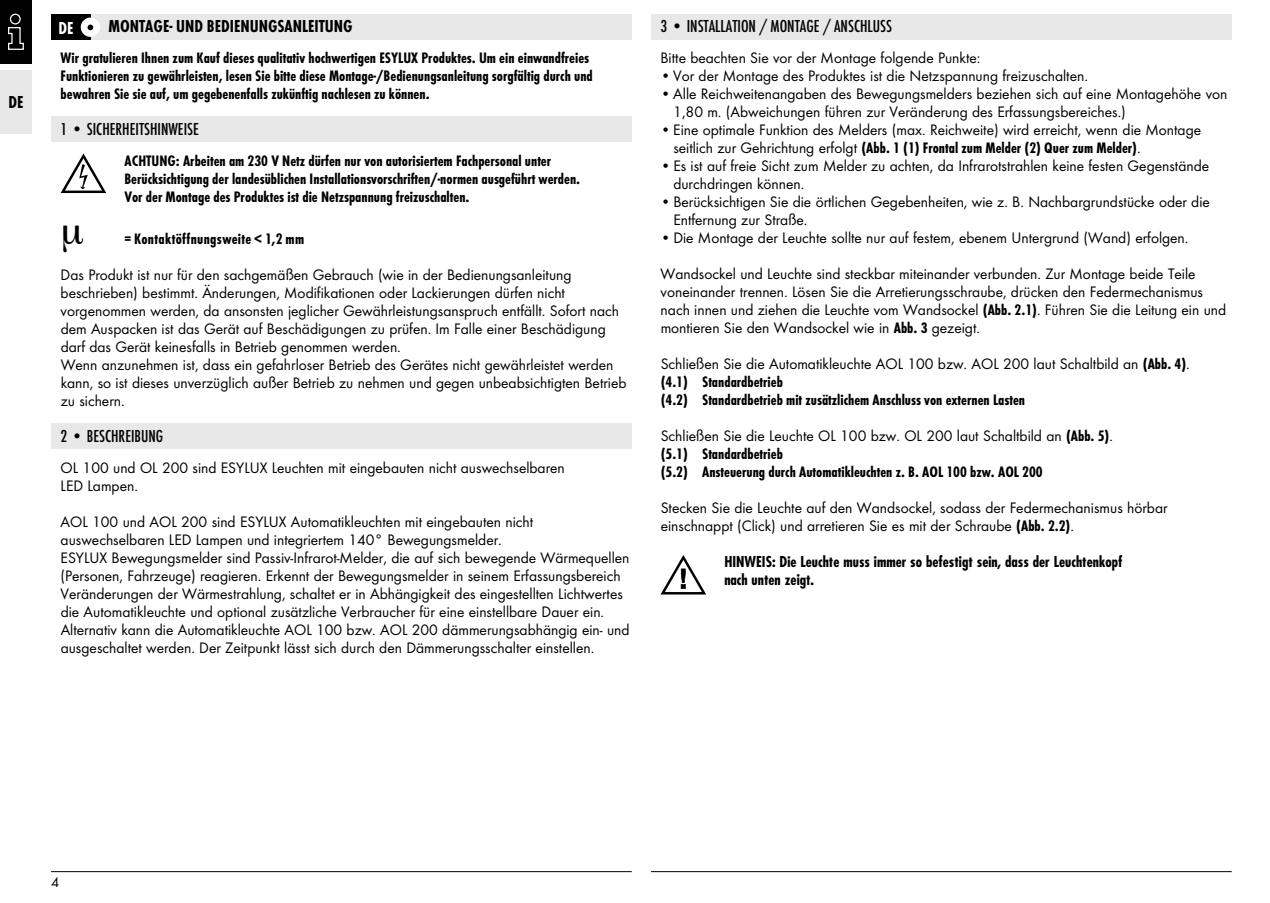
<style>
.page{position:relative;width:1270px;height:903px;background:#fff}
.page>*{position:absolute;margin:0;border:0;box-sizing:border-box;transform-origin:0 0}
.t1{font:500 18px "Futura Con";color:#000}
.t2{font:700 18px "Futura Con";color:#000}
.t3{font:700 18px "Futura Con";color:#fff}
.t4{font:15.75px/18px "Futura Boo";color:#000}
.t5{font:700 15.75px/18px "Futura Con";color:#000}
.t6{font:700 15.75px "Futura Con";letter-spacing:.02em;color:#000}
.t7{font:700 condensed 14.62px/18px "Futura Std";color:#000}
.t8{font:14.62px "Futura Boo";color:#000}
.s1{font-family:"Futura Boo";font-weight:400}
.s2{font-family:"Futura Con";font-weight:700}
</style>
<div class="page">
<hr style="left:651px;top:871px;width:580px;height:1px;background:#000">
<hr style="left:51px;top:871px;width:580px;height:1px;background:#000">
<div style="left:0;top:70px;width:32px;height:63px;background:#e8e8e8"></div>
<div style="left:651px;top:14px;width:580px;height:26px;background:#e8e8e8"></div>
<svg style="left:661px;top:555px;width:45px;height:39px"></svg>
<div style="left:51px;top:14px;width:580px;height:26px;background:#e8e8e8"></div>
<div style="left:51px;top:14px;width:39px;height:26px;background:#000"></div>
<div style="left:81px;top:18px;width:19px;height:19px;background:#fff;border-radius:50%"></div>
<svg style="left:87px;top:25px;width:6px;height:5px"></svg>
<div style="left:51px;top:116px;width:580px;height:26px;background:#e8e8e8"></div>
<div style="left:51px;top:423px;width:580px;height:25px;background:#e8e8e8"></div>
<svg style="left:61px;top:153px;width:45px;height:40px"></svg>
<div style="left:0;top:0;width:32px;height:64px;background:#000"></div>
<svg style="left:8px;top:13px;width:16px;height:37px"></svg>
<p class="t2" style="left:8px;top:94px;width:17px">DE</p>
<p class="t3" style="left:58px;top:19px;width:17px">DE</p>
<p class="t2" style="left:108px;top:16px;width:246px">MONTAGE- UND BEDIENUNGSANLEITUNG</p>
<p class="t5" style="left:61px;top:49px;width:533px">Wir gratulieren Ihnen zum Kauf dieses qualitativ hochwertigen ESYLUX Produktes. Um ein einwandfreies<br>Funktionieren zu gewährleisten, lesen Sie bitte diese Montage-/Bedienungsanleitung sorgfältig durch und bewahren Sie sie auf, um gegebenenfalls zukünftig nachlesen zu können.</p>
<p class="t1" style="left:61px;top:119px;width:140px">1 • SICHERHEITSHINWEISE</p>
<p class="t5" style="left:124px;top:152px;width:457px">ACHTUNG: Arbeiten am 230 V Netz dürfen nur von autorisiertem Fachpersonal unter<br>Berücksichtigung der landesüblichen Installationsvorschriften/-normen ausgeführt werden.<br>Vor der Montage des Produktes ist die Netzspannung freizuschalten.</p>
<p class="t6" style="left:124px;top:230px;width:181px">= Kontaktöffnungsweite &lt; 1,2 mm</p>
<p class="t4" style="left:61px;top:266px;width:567px">Das Produkt ist nur für den sachgemäßen Gebrauch (wie in der Bedienungsanleitung beschrieben) bestimmt. Änderungen, Modifikationen oder Lackierungen dürfen nicht vorgenommen werden, da ansonsten jeglicher Gewährleistungsanspruch entfällt. Sofort nach dem Auspacken ist das Gerät auf Beschädigungen zu prüfen. Im Falle einer Beschädigung darf das Gerät keinesfalls in Betrieb genommen werden.<br>Wenn anzunehmen ist, dass ein gefahrloser Betrieb des Gerätes nicht gewährleistet werden kann, so ist dieses unverzüglich außer Betrieb zu nehmen und gegen unbeabsichtigten Betrieb zu sichern.</p>
<p class="t1" style="left:61px;top:426px;width:104px">2 • BESCHREIBUNG</p>
<p class="t4" style="left:61px;top:459px;width:505px">OL 100 und OL 200 sind ESYLUX Leuchten mit eingebauten nicht auswechselbaren<br>LED Lampen.</p>
<p class="t4" style="left:61px;top:513px;width:570px">AOL 100 und AOL 200 sind ESYLUX Automatikleuchten mit eingebauten nicht auswechselbaren LED Lampen und integriertem 140° Bewegungsmelder.<br>ESYLUX Bewegungsmelder sind Passiv-Infrarot-Melder, die auf sich bewegende Wärmequellen (Personen, Fahrzeuge) reagieren. Erkennt der Bewegungsmelder in seinem Erfassungsbereich Veränderungen der Wärmestrahlung, schaltet er in Abhängigkeit des eingestellten Lichtwertes die Automatikleuchte und optional zusätzliche Verbraucher für eine einstellbare Dauer ein.<br>Alternativ kann die Automatikleuchte AOL 100 bzw. AOL 200 dämmerungsabhängig ein- und ausgeschaltet werden. Der Zeitpunkt lässt sich durch den Dämmerungsschalter einstellen.</p>
<p class="t1" style="left:660px;top:16px;width:233px">3 • INSTALLATION / MONTAGE / ANSCHLUSS</p>
<p class="t4" style="left:660px;top:50px;width:321px">Bitte beachten Sie vor der Montage folgende Punkte:</p>
<p class="t4" style="left:660px;top:67px;width:429px">• Vor der Montage des Produktes ist die Netzspannung freizuschalten.</p>
<p class="t4" style="left:673px;top:85px;width:555px;text-indent:-13px">• Alle Reichweitenangaben des Bewegungsmelders beziehen sich auf eine Montagehöhe von<br>1,80 m. (Abweichungen führen zur Veränderung des Erfassungsbereiches.)</p>
<p class="t4" style="left:660px;top:121px;width:542px">• Eine optimale Funktion des Melders (max. Reichweite) wird erreicht, wenn die Montage</p>
<p class="t5" style="left:673px;top:139px;width:469px"><span class="s1">seitlich zur Gehrichtung erfolgt</span> (Abb. 1 (1) Frontal zum Melder (2) Quer zum Melder)<span class="s1">.</span></p>
<p class="t4" style="left:673px;top:157px;width:537px;text-indent:-13px">• Es ist auf freie Sicht zum Melder zu achten, da Infrarotstrahlen keine festen Gegenstände durchdringen können.</p>
<p class="t4" style="left:673px;top:193px;width:538px;text-indent:-13px">• Berücksichtigen Sie die örtlichen Gegebenheiten, wie z. B. Nachbargrundstücke oder die<br>Entfernung zur Straße.</p>
<p class="t4" style="left:660px;top:229px;width:529px">• Die Montage der Leuchte sollte nur auf festem, ebenem Untergrund (Wand) erfolgen.</p>
<p class="t4" style="left:660px;top:265px;width:567px">Wandsockel und Leuchte sind steckbar miteinander verbunden. Zur Montage beide Teile voneinander trennen. Lösen Sie die Arretierungsschraube, drücken den Federmechanismus nach innen und ziehen die Leuchte vom Wandsockel <span class="s2">(Abb. 2.1)</span>. Führen Sie die Leitung ein und montieren Sie den Wandsockel wie in <span class="s2">Abb. 3</span> gezeigt.</p>
<p class="t4" style="left:660px;top:355px;width:530px">Schließen Sie die Automatikleuchte AOL 100 bzw. AOL 200 laut Schaltbild an <span class="s2">(Abb. 4)</span>.</p>
<p class="t5" style="left:660px;top:373px;width:366px">(4.1) Standardbetrieb<br>(4.2) Standardbetrieb mit zusätzlichem Anschluss von externen Lasten</p>
<p class="t4" style="left:660px;top:427px;width:454px">Schließen Sie die Leuchte OL 100 bzw. OL 200 laut Schaltbild an <span class="s2">(Abb. 5)</span>.</p>
<p class="t5" style="left:660px;top:445px;width:383px">(5.1) Standardbetrieb<br>(5.2) Ansteuerung durch Automatikleuchten z. B. AOL 100 bzw. AOL 200</p>
<p class="t4" style="left:660px;top:499px;width:508px">Stecken Sie die Leuchte auf den Wandsockel, sodass der Federmechanismus hörbar einschnappt (Click) und arretieren Sie es mit der Schraube <span class="s2">(Abb. 2.2)</span>.</p>
<p class="t7" style="left:724px;top:553px;width:400px">HINWEIS: Die Leuchte muss immer so befestigt sein, dass der Leuchtenkopf nach unten zeigt.</p>
<p class="t8" style="left:51px;top:876px;width:10px">4</p>
</div>
